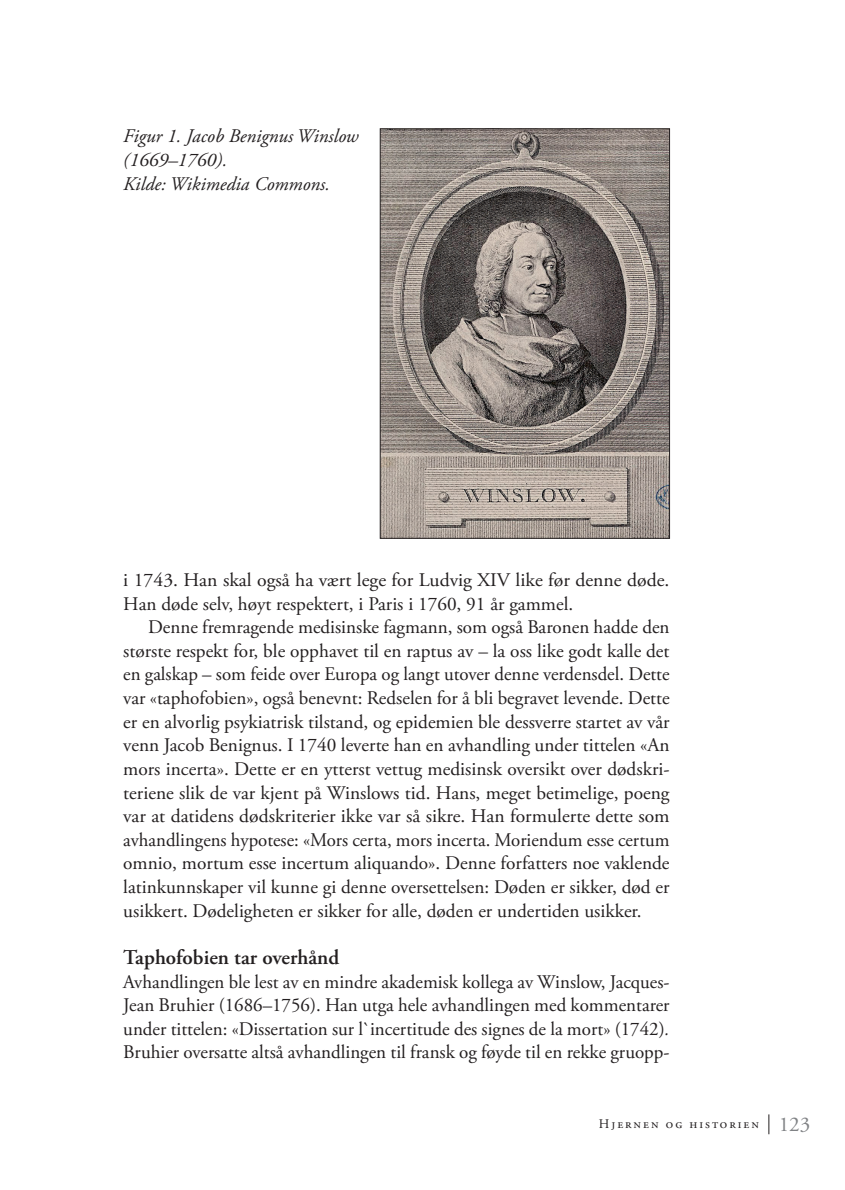
<style>
.page{position:relative;width:845px;height:1190px;background:#fff}
.page>*{position:absolute;margin:0;border:0;box-sizing:border-box;transform-origin:0 0}
.t1{font:600 21px "Adobe Garamond Pro";color:#231f20}
.t2{font:19.25px/23.6px "Adobe Garamond Pro";color:#231f20;text-align:justify}
.t3{font:italic 19.25px/23.6px "Adobe Garamond Pro";color:#231f20}
.t4{font:13.12px "Adobe Garamond Pro";letter-spacing:.15em;color:#231f20}
.s1{font-style:italic}
.s2{font-size:21px;color:#808285}
</style>
<div class="page">
<svg style="left:768px;top:1114px;width:1px;height:20px"></svg>
<img style="left:381px;top:130px;width:286px;height:407px">
<div style="left:379px;top:128px;width:290px;height:411px;border:1px solid #231f20"></div>
<p class="t3" style="left:123px;top:125px;width:237px">Figur 1. Jacob Benignus Winslow (1669–1760).<br>Kilde: Wikimedia Commons.</p>
<p class="t2" style="left:123px;top:569px;width:547px">i 1743. Han skal også ha vært lege for Ludvig XIV like før denne døde.<br>Han døde selv, høyt respektert, i Paris i 1760, 91 år gammel.</p>
<p class="t2" style="left:123px;top:616px;width:547px;text-indent:25px">Denne fremragende medisinske fagmann, som også Baronen hadde den største respekt for, ble opphavet til en raptus av – la oss like godt kalle det en galskap – som feide over Europa og langt utover denne verdensdel. Dette var «taphofobien», også benevnt: Redselen for å bli begravet levende. Dette er en alvorlig psykiatrisk tilstand, og epidemien ble dessverre startet av vår venn Jacob Benignus. I 1740 leverte han en avhandling under tittelen «An mors incerta». Dette er en ytterst vettug medisinsk oversikt over dødskri&shy;teriene slik de var kjent på Winslows tid. Hans, meget betimelige, poeng var at datidens dødskriterier ikke var så sikre. Han formulerte dette som avhandlingens hypotese: «Mors certa, mors incerta. Moriendum esse certum omnio, mortum esse incertum aliquando». Denne forfatters noe vaklende latinkunnskaper vil kunne gi denne oversettelsen: Døden er sikker, død er usikkert. Dødeligheten er sikker for alle, døden er undertiden usikker.</p>
<p class="t1" style="left:123px;top:945px;width:217px">Taphofobien tar overhånd</p>
<p class="t2" style="left:123px;top:970px;width:547px">Avhandlingen ble lest av en mindre akademisk kollega av Winslow, Jacques-Jean Bruhier (1686–1756). Han utga hele avhandlingen med kommentarer under tittelen: «Dissertation sur l`incertitude des signes de la mort» (1742)<span class="s1">.<br></span>Bruhier oversatte altså avhandlingen til fransk og føyde til en rekke gruopp-</p>
<p class="t4" style="left:598px;top:1116px;width:213px">Hjernen og historien <span class="s2">123</span></p>
</div>
